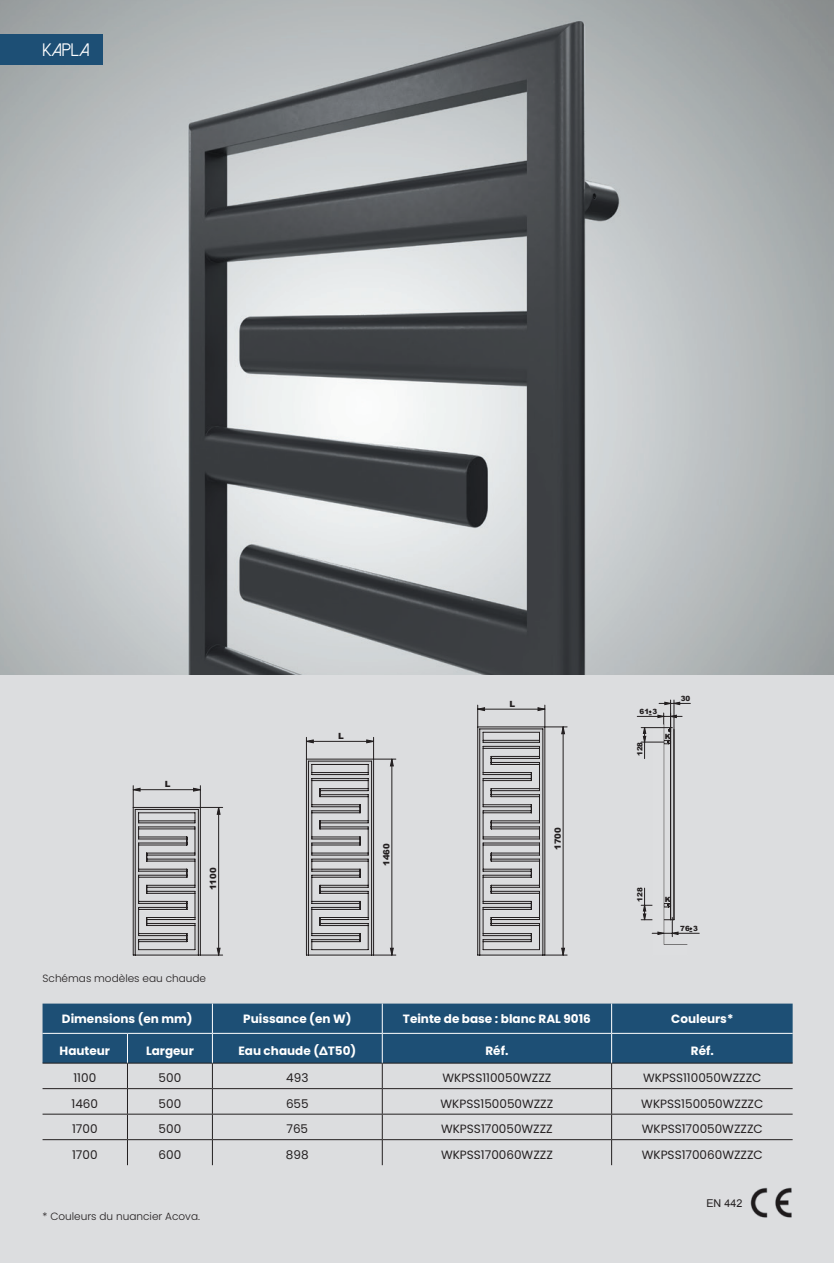
<style>
.page{position:relative;width:834px;height:1263px;background:#fff}
.page>*{position:absolute;margin:0;border:0;box-sizing:border-box;transform-origin:0 0}
.t1{font:18px "Dolce Vita";color:#fff}
.t2{font:12px "Poppins";color:#231f20}
.t3{font:700 12px "Poppins";color:#fff}
.t4{font:10.8px "Arial";color:#231f20}
.t5{font:300 10.5px "Poppins";color:#231f20}
.t6{font:900 8.55px "Arial";color:#231f20}
.t7{font:900 7.2px "Arial";color:#231f20}
</style>
<div class="page">
<div style="left:0;top:0;width:833px;height:1263px;background:#dcdddf"></div>
<img style="left:0;top:0;width:833px;height:674px">
<div style="left:0;top:34px;width:103px;height:31px;background:#1d4f75"></div>
<img style="left:750px;top:1187px;width:42px;height:31px">
<div style="left:43px;top:1003px;width:749px;height:60px;background:#1d4f75"></div>
<hr style="left:43px;top:1063px;width:84px;height:1px;background:#231f20">
<hr style="left:127px;top:1063px;width:85px;height:1px;background:#231f20">
<hr style="left:212px;top:1063px;width:170px;height:1px;background:#231f20">
<hr style="left:382px;top:1063px;width:229px;height:1px;background:#231f20">
<hr style="left:611px;top:1063px;width:181px;height:1px;background:#231f20">
<hr style="left:43px;top:1088px;width:84px;height:1px;background:#231f20">
<hr style="left:127px;top:1088px;width:85px;height:1px;background:#231f20">
<hr style="left:212px;top:1088px;width:170px;height:1px;background:#231f20">
<hr style="left:382px;top:1088px;width:229px;height:1px;background:#231f20">
<hr style="left:611px;top:1088px;width:181px;height:1px;background:#231f20">
<hr style="left:43px;top:1114px;width:84px;height:1px;background:#231f20">
<hr style="left:127px;top:1114px;width:85px;height:1px;background:#231f20">
<hr style="left:212px;top:1114px;width:170px;height:1px;background:#231f20">
<hr style="left:382px;top:1114px;width:229px;height:1px;background:#231f20">
<hr style="left:611px;top:1114px;width:181px;height:1px;background:#231f20">
<hr style="left:43px;top:1139px;width:84px;height:1px;background:#231f20">
<hr style="left:127px;top:1139px;width:85px;height:1px;background:#231f20">
<hr style="left:212px;top:1139px;width:170px;height:1px;background:#231f20">
<hr style="left:382px;top:1139px;width:229px;height:1px;background:#231f20">
<hr style="left:611px;top:1139px;width:181px;height:1px;background:#231f20">
<hr style="left:212px;top:1003px;width:1px;height:30px;background:#fff">
<hr style="left:382px;top:1003px;width:1px;height:30px;background:#fff">
<hr style="left:611px;top:1003px;width:1px;height:30px;background:#fff">
<hr style="left:43px;top:1033px;width:84px;height:1px;background:#fff">
<hr style="left:127px;top:1033px;width:85px;height:1px;background:#fff">
<svg style="left:127px;top:1034px;width:1px;height:131px"></svg>
<hr style="left:212px;top:1033px;width:170px;height:1px;background:#fff">
<svg style="left:212px;top:1034px;width:1px;height:131px"></svg>
<hr style="left:382px;top:1033px;width:229px;height:1px;background:#fff">
<svg style="left:382px;top:1034px;width:1px;height:131px"></svg>
<hr style="left:611px;top:1033px;width:181px;height:1px;background:#fff">
<svg style="left:611px;top:1034px;width:1px;height:131px"></svg>
<hr style="left:122px;top:840px;width:1px;height:115px;background:#231f20">
<svg style="left:132px;top:705px;width:435px;height:251px"></svg>
<svg style="left:217px;top:727px;width:347px;height:228px"></svg>
<hr style="left:673px;top:700px;width:1px;height:220px;background:#231f20">
<hr style="left:670px;top:700px;width:1px;height:220px;background:#231f20">
<svg style="left:637px;top:702px;width:62px;height:243px"></svg>
<h1 class="t1" style="left:43px;top:41px;width:48px">KAPLA</h1>
<p class="t6" style="left:165px;top:778px;width:7px">L</p>
<p class="t6" style="left:207px;top:890px;width:24px;rotate:-90deg">1100</p>
<p class="t5" style="left:43px;top:972px;width:165px">Schémas modèles eau chaude</p>
<p class="t6" style="left:338px;top:730px;width:7px">L</p>
<p class="t6" style="left:380px;top:866px;width:24px;rotate:-90deg">1460</p>
<p class="t6" style="left:509px;top:697px;width:7px">L</p>
<p class="t6" style="left:551px;top:850px;width:24px;rotate:-90deg">1700</p>
<p class="t7" style="left:639px;top:706px;width:19px">61 3</p>
<p class="t7" style="left:634px;top:756px;width:16px;rotate:-90deg">128</p>
<p class="t7" style="left:664px;top:731px;width:7px">K</p>
<p class="t7" style="left:680px;top:693px;width:11px">30</p>
<p class="t7" style="left:634px;top:902px;width:16px;rotate:-90deg">128</p>
<p class="t7" style="left:664px;top:894px;width:7px">K</p>
<p class="t7" style="left:680px;top:923px;width:19px">76 3</p>
<p class="t3" style="left:62px;top:1012px;width:132px">Dimensions (en mm)</p>
<p class="t3" style="left:243px;top:1012px;width:110px">Puissance (en W)</p>
<p class="t3" style="left:403px;top:1012px;width:189px">Teinte de base : blanc RAL 9016</p>
<p class="t3" style="left:671px;top:1012px;width:64px">Couleurs*</p>
<p class="t3" style="left:60px;top:1043px;width:52px">Hauteur</p>
<p class="t3" style="left:146px;top:1043px;width:49px">Largeur</p>
<p class="t3" style="left:238px;top:1043px;width:119px">Eau chaude (ΔT50)</p>
<p class="t3" style="left:485px;top:1043px;width:24px">Réf.</p>
<p class="t3" style="left:690px;top:1043px;width:24px">Réf.</p>
<p class="t2" style="left:73px;top:1071px;width:24px">1100</p>
<p class="t2" style="left:159px;top:1071px;width:24px">500</p>
<p class="t2" style="left:286px;top:1071px;width:24px">493</p>
<p class="t2" style="left:442px;top:1071px;width:110px">WKPSS110050WZZZ</p>
<p class="t2" style="left:643px;top:1071px;width:120px">WKPSS110050WZZZC</p>
<p class="t2" style="left:71px;top:1096px;width:28px">1460</p>
<p class="t2" style="left:159px;top:1096px;width:24px">500</p>
<p class="t2" style="left:286px;top:1096px;width:24px">655</p>
<p class="t2" style="left:440px;top:1096px;width:114px">WKPSS150050WZZZ</p>
<p class="t2" style="left:641px;top:1096px;width:123px">WKPSS150050WZZZC</p>
<p class="t2" style="left:72px;top:1122px;width:27px">1700</p>
<p class="t2" style="left:159px;top:1122px;width:24px">500</p>
<p class="t2" style="left:286px;top:1122px;width:23px">765</p>
<p class="t2" style="left:441px;top:1122px;width:113px">WKPSS170050WZZZ</p>
<p class="t2" style="left:641px;top:1122px;width:122px">WKPSS170050WZZZC</p>
<p class="t2" style="left:72px;top:1148px;width:27px">1700</p>
<p class="t2" style="left:158px;top:1148px;width:24px">600</p>
<p class="t2" style="left:286px;top:1148px;width:24px">898</p>
<p class="t2" style="left:441px;top:1148px;width:113px">WKPSS170060WZZZ</p>
<p class="t2" style="left:641px;top:1148px;width:123px">WKPSS170060WZZZC</p>
<p class="t5" style="left:43px;top:1211px;width:159px">* Couleurs du nuancier Acova.</p>
<p class="t4" style="left:706px;top:1196px;width:38px">EN 442</p>
</div>
